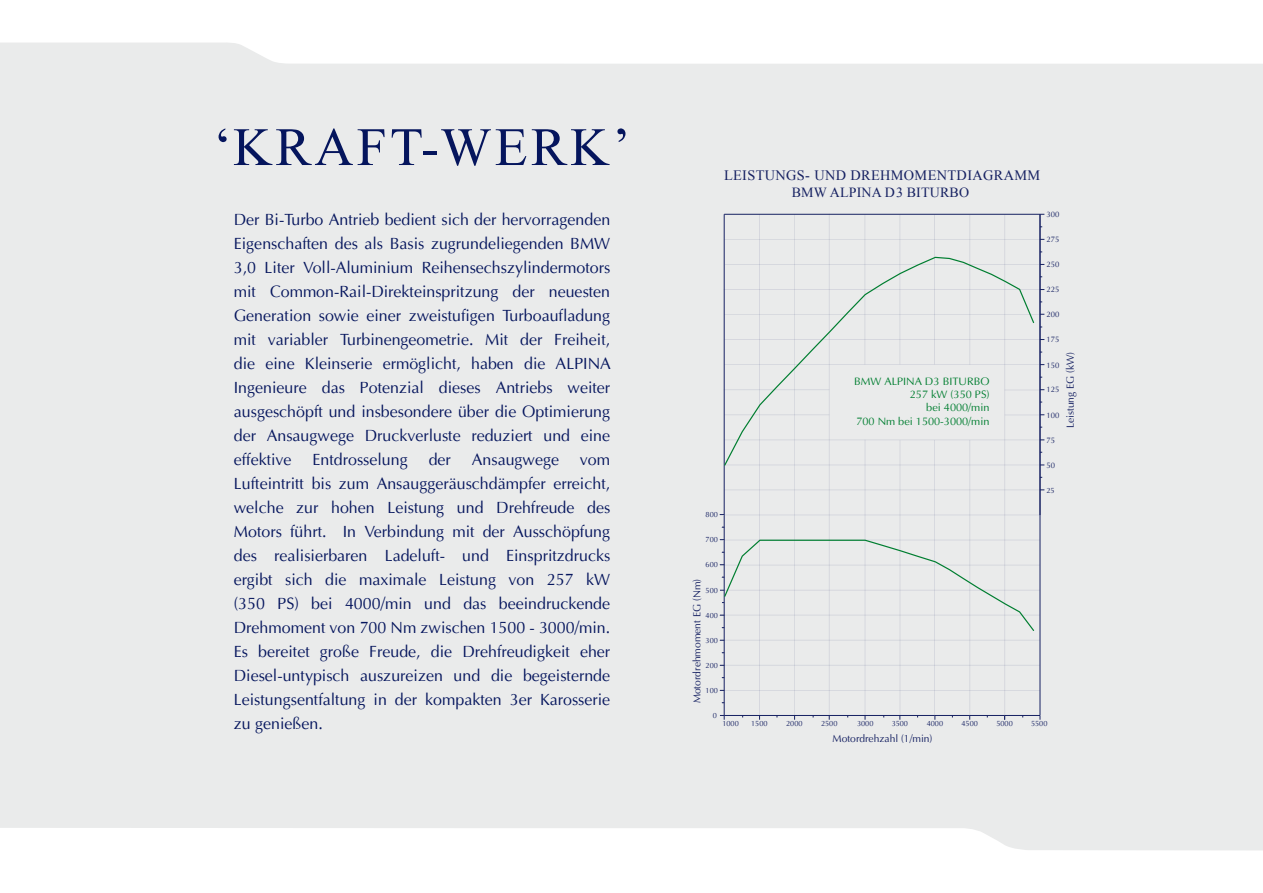
<style>
.page{position:relative;width:1263px;height:893px;background:#fff}
.page>*{position:absolute;margin:0;border:0;box-sizing:border-box;transform-origin:0 0}
.t1{font:54px "Times New Roman";letter-spacing:.06em;color:#05155d}
.t2{font:16.5px/24px "Ottawa Plain";color:#05155d;text-align:justify}
.t3{font:14.25px "Times New Roman";letter-spacing:.025em;color:#162162}
.t4{font:13.95px "Times New Roman";letter-spacing:.01em;color:#162162}
.t5{font:10.95px/13.4px "Ottawa Plain";color:#007e30;text-align:right}
.t6{font:10.5px "Ottawa Plain";color:#162162}
.t7{font:7.95px "Ottawa Plain";color:#162162}
.t8{font:7.5px "Ottawa Plain";color:#162162}
</style>
<div class="page">
<div style="left:0;top:42px;width:1263px;height:808px;background:#eaebeb"></div>
<hr style="left:724px;top:364px;width:316px;height:1px;background:#162162">
<hr style="left:724px;top:339px;width:316px;height:1px;background:#162162">
<hr style="left:724px;top:314px;width:316px;height:1px;background:#162162">
<hr style="left:724px;top:289px;width:316px;height:1px;background:#162162">
<hr style="left:725px;top:264px;width:315px;height:1px;background:#162162">
<hr style="left:724px;top:239px;width:316px;height:1px;background:#162162">
<hr style="left:934px;top:440px;width:1px;height:275px;background:#162162">
<hr style="left:969px;top:215px;width:1px;height:150px;background:#162162">
<hr style="left:969px;top:440px;width:1px;height:275px;background:#162162">
<hr style="left:1004px;top:214px;width:1px;height:501px;background:#162162">
<hr style="left:724px;top:440px;width:316px;height:1px;background:#162162">
<hr style="left:724px;top:690px;width:316px;height:1px;background:#162162">
<hr style="left:724px;top:665px;width:316px;height:1px;background:#162162">
<hr style="left:724px;top:640px;width:316px;height:1px;background:#162162">
<hr style="left:724px;top:615px;width:316px;height:1px;background:#162162">
<hr style="left:724px;top:590px;width:316px;height:1px;background:#162162">
<hr style="left:724px;top:565px;width:316px;height:1px;background:#162162">
<hr style="left:724px;top:540px;width:316px;height:1px;background:#162162">
<hr style="left:724px;top:515px;width:316px;height:1px;background:#162162">
<hr style="left:724px;top:490px;width:316px;height:1px;background:#162162">
<hr style="left:724px;top:465px;width:316px;height:1px;background:#162162">
<hr style="left:759px;top:214px;width:1px;height:501px;background:#162162">
<hr style="left:794px;top:214px;width:1px;height:501px;background:#162162">
<hr style="left:829px;top:214px;width:1px;height:501px;background:#162162">
<hr style="left:865px;top:440px;width:1px;height:275px;background:#162162">
<hr style="left:900px;top:440px;width:1px;height:275px;background:#162162">
<hr style="left:1005px;top:415px;width:35px;height:1px;background:#162162">
<hr style="left:1004px;top:390px;width:36px;height:1px;background:#162162">
<hr style="left:899px;top:215px;width:1px;height:149px;background:#162162">
<hr style="left:934px;top:215px;width:1px;height:149px;background:#162162">
<hr style="left:864px;top:215px;width:1px;height:149px;background:#162162">
<hr style="left:724px;top:214px;width:1px;height:501px;background:#162162">
<hr style="left:724px;top:214px;width:316px;height:1px;background:#162162">
<hr style="left:1040px;top:214px;width:1px;height:501px;background:#162162">
<hr style="left:724px;top:715px;width:316px;height:1px;background:#162162">
<svg style="left:720px;top:715px;width:5px;height:5px"></svg>
<svg style="left:719px;top:539px;width:316px;height:92px;background:#e4e7e6"></svg>
<svg style="left:725px;top:256px;width:310px;height:210px;background:#e6e8e8"></svg>
<h1 class="t1" style="left:214px;top:111px;width:418px">‘KRAFT-WERK’</h1>
<p class="t2" style="left:234px;top:207px;width:378px">Der Bi-Turbo Antrieb bedient sich der hervorragenden Eigenschaften des als Basis zugrundeliegenden BMW 3,0 Liter Voll-Aluminium Reihensechszylindermotors mit Common-Rail-Direkteinspritzung der neuesten Generation sowie einer zweistufigen Turboaufladung mit variabler Turbinengeometrie. Mit der Freiheit, die eine Kleinserie ermöglicht, haben die ALPINA Ingenieure das Potenzial dieses Antriebs weiter ausgeschöpft und insbesondere über die Optimierung der Ansaugwege Druckverluste reduziert und eine effektive</p>
<p class="t2" style="left:313px;top:447px;width:97px">Entdrosselung</p>
<p class="t2" style="left:429px;top:447px;width:24px">der</p>
<p class="t2" style="left:472px;top:447px;width:89px">Ansaugwege</p>
<p class="t2" style="left:234px;top:447px;width:378px;text-indent:346px">vom Lufteintritt bis zum Ansauggeräuschdämpfer erreicht, welche zur hohen Leistung und Drehfreude des Motors führt. In Verbindung mit der Ausschöpfung des realisierbaren Ladeluft- und Einspritzdrucks ergibt sich die maximale Leistung von 257 kW (350 PS) bei 4000/min und das beeindruckende Drehmoment von 700 Nm zwischen 1500 - 3000/min.<br>Es bereitet große Freude, die Drehfreudigkeit eher Diesel-untypisch auszureizen und die begeisternde Leistungsentfaltung in der kompakten 3er Karosserie zu genießen.</p>
<p class="t3" style="left:724px;top:166px;width:318px">LEISTUNGS- UND DREHMOMENTDIAGRAMM</p>
<p class="t4" style="left:792px;top:183px;width:179px">BMW ALPINA D3 BITURBO</p>
<p class="t7" style="left:1046px;top:210px;width:14px">300</p>
<p class="t7" style="left:1046px;top:235px;width:14px">275</p>
<p class="t7" style="left:1046px;top:260px;width:14px">250</p>
<p class="t7" style="left:1046px;top:285px;width:14px">225</p>
<p class="t7" style="left:1046px;top:310px;width:14px">200</p>
<p class="t8" style="left:705px;top:510px;width:14px">800</p>
<p class="t8" style="left:705px;top:535px;width:14px">700</p>
<p class="t8" style="left:705px;top:560px;width:14px">600</p>
<p class="t6" style="left:691px;top:703px;width:126px;rotate:-90deg">Motordrehmoment EG (Nm)</p>
<p class="t8" style="left:705px;top:586px;width:14px">500</p>
<p class="t8" style="left:705px;top:611px;width:14px">400</p>
<p class="t8" style="left:705px;top:636px;width:14px">300</p>
<p class="t8" style="left:705px;top:661px;width:14px">200</p>
<p class="t8" style="left:705px;top:686px;width:14px">100</p>
<p class="t8" style="left:713px;top:711px;width:6px">0</p>
<p class="t5" style="left:854px;top:374px;width:137px">BMW ALPINA D3 BITURBO<br>257 kW (350 PS)<br>bei 4000/min<br>700 Nm bei 1500-3000/min</p>
<p class="t7" style="left:1046px;top:335px;width:14px">175</p>
<p class="t6" style="left:1064px;top:428px;width:78px;rotate:-90deg">Leistung EG (kW)</p>
<p class="t7" style="left:1046px;top:360px;width:14px">150</p>
<p class="t7" style="left:1046px;top:385px;width:14px">125</p>
<p class="t7" style="left:1046px;top:410px;width:14px">100</p>
<p class="t7" style="left:1046px;top:435px;width:10px">75</p>
<p class="t7" style="left:1046px;top:460px;width:10px">50</p>
<p class="t8" style="left:1046px;top:486px;width:10px">25</p>
<p class="t8" style="left:722px;top:719px;width:18px">1000</p>
<p class="t8" style="left:751px;top:719px;width:18px">1500</p>
<p class="t8" style="left:786px;top:719px;width:18px">2000</p>
<p class="t8" style="left:821px;top:719px;width:18px">2500</p>
<p class="t8" style="left:857px;top:719px;width:18px">3000</p>
<p class="t8" style="left:892px;top:719px;width:18px">3500</p>
<p class="t8" style="left:927px;top:719px;width:18px">4000</p>
<p class="t8" style="left:961px;top:719px;width:18px">4500</p>
<p class="t8" style="left:996px;top:719px;width:18px">5000</p>
<p class="t8" style="left:1031px;top:719px;width:18px">5500</p>
<p class="t6" style="left:832px;top:732px;width:101px">Motordrehzahl (1/min)</p>
</div>
